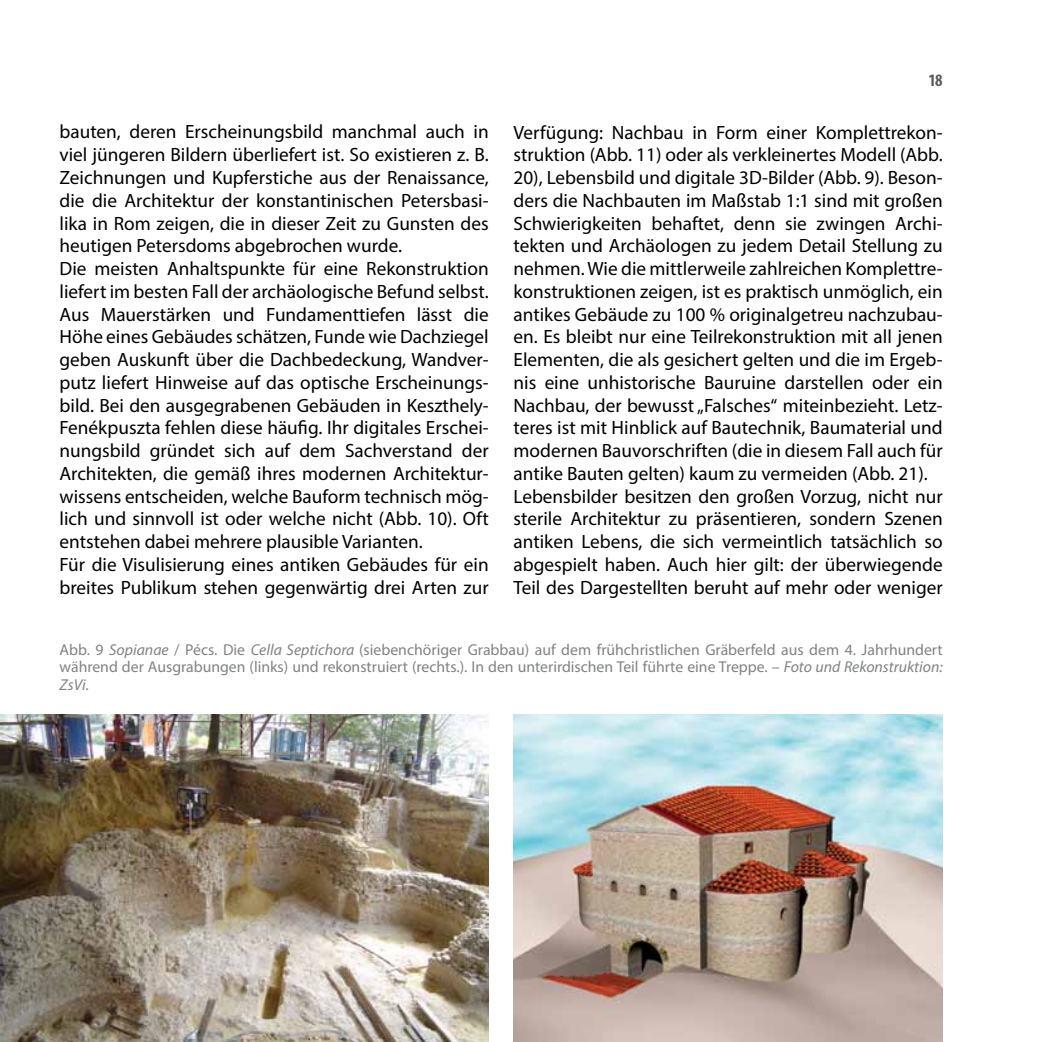
<style>
.page{position:relative;width:1042px;height:1042px;background:#fff}
.page>*{position:absolute;margin:0;border:0;box-sizing:border-box;transform-origin:0 0}
.t1{font:19.25px/22.8px "Myriad Pro";color:#000}
.t2{font:700 condensed 17.5px "Myriad Pro";color:#5a5a5a}
.t3{font:15.75px/17.3px "Myriad Pro";color:#808285;text-align:justify}
.s1{font-style:italic}
</style>
<div class="page">
<img style="left:0;top:714px;width:489px;height:328px">
<img style="left:513px;top:714px;width:430px;height:328px">
<p class="t2" style="left:928px;top:69px;width:16px">18</p>
<p class="t1" style="left:60px;top:120px;width:431px">bauten, deren Erscheinungsbild manchmal auch in viel jüngeren Bildern überliefert ist. So existieren z. B.<br>Zeichnungen und Kupferstiche aus der Renaissance, die die Architektur der konstantinischen Petersbasi&shy;lika in Rom zeigen, die in dieser Zeit zu Gunsten des heutigen Petersdoms abgebrochen wurde.<br>Die meisten Anhaltspunkte für eine Rekonstruktion liefert im besten Fall der archäologische Befund selbst.<br>Aus Mauerstärken und Fundamenttiefen lässt die Höhe eines Gebäudes schätzen, Funde wie Dachziegel geben Auskunft über die Dachbedeckung, Wandver&shy;putz liefert Hinweise auf das optische Erscheinungs&shy;bild. Bei den ausgegrabenen Gebäuden in Keszthely-Fenékpuszta fehlen diese häufig. Ihr digitales Erschei&shy;nungsbild gründet sich auf dem Sachverstand der Architekten, die gemäß ihres modernen Architektur&shy;wissens entscheiden, welche Bauform technisch mög&shy;lich und sinnvoll ist oder welche nicht (Abb. 10). Oft entstehen dabei mehrere plausible Varianten.<br>Für die Visulisierung eines antiken Gebäudes für ein breites Publikum stehen gegenwärtig drei Arten zur</p>
<p class="t1" style="left:513px;top:120px;width:431px">Verfügung: Nachbau in Form einer Komplettrekon&shy;struktion (Abb. 11) oder als verkleinertes Modell (Abb.<br>20), Lebensbild und digitale 3D-Bilder (Abb. 9). Beson&shy;ders die Nachbauten im Maßstab 1:1 sind mit großen Schwierigkeiten behaftet, denn sie zwingen Archi&shy;tekten und Archäologen zu jedem Detail Stellung zu nehmen. Wie die mittlerweile zahlreichen Komplettre&shy;konstruktionen zeigen, ist es praktisch unmöglich, ein antikes Gebäude zu 100 % originalgetreu nachzubau&shy;en. Es bleibt nur eine Teilrekonstruktion mit all jenen Elementen, die als gesichert gelten und die im Ergeb&shy;nis eine unhistorische Bauruine darstellen oder ein Nachbau, der bewusst „Falsches“ miteinbezieht. Letz&shy;teres ist mit Hinblick auf Bautechnik, Baumaterial und modernen Bauvorschriften (die in diesem Fall auch für antike Bauten gelten) kaum zu vermeiden (Abb. 21).<br>Lebensbilder besitzen den großen Vorzug, nicht nur sterile Architektur zu präsentieren, sondern Szenen antiken Lebens, die sich vermeintlich tatsächlich so abgespielt haben. Auch hier gilt: der überwiegende Teil des Dargestellten beruht auf mehr oder weniger</p>
<p class="t3" style="left:60px;top:641px;width:885px">Abb. 9 <span class="s1">Sopianae</span> / Pécs. Die <span class="s1">Cella Septichora</span> (siebenchöriger Grabbau) auf dem frühchristlichen Gräberfeld aus dem 4. Jahrhundert während der Ausgrabungen (links) und rekonstruiert (rechts.). In den unterirdischen Teil führte eine Treppe. – <span class="s1">Foto und Rekonstruktion:<br>ZsVi</span>.</p>
</div>
